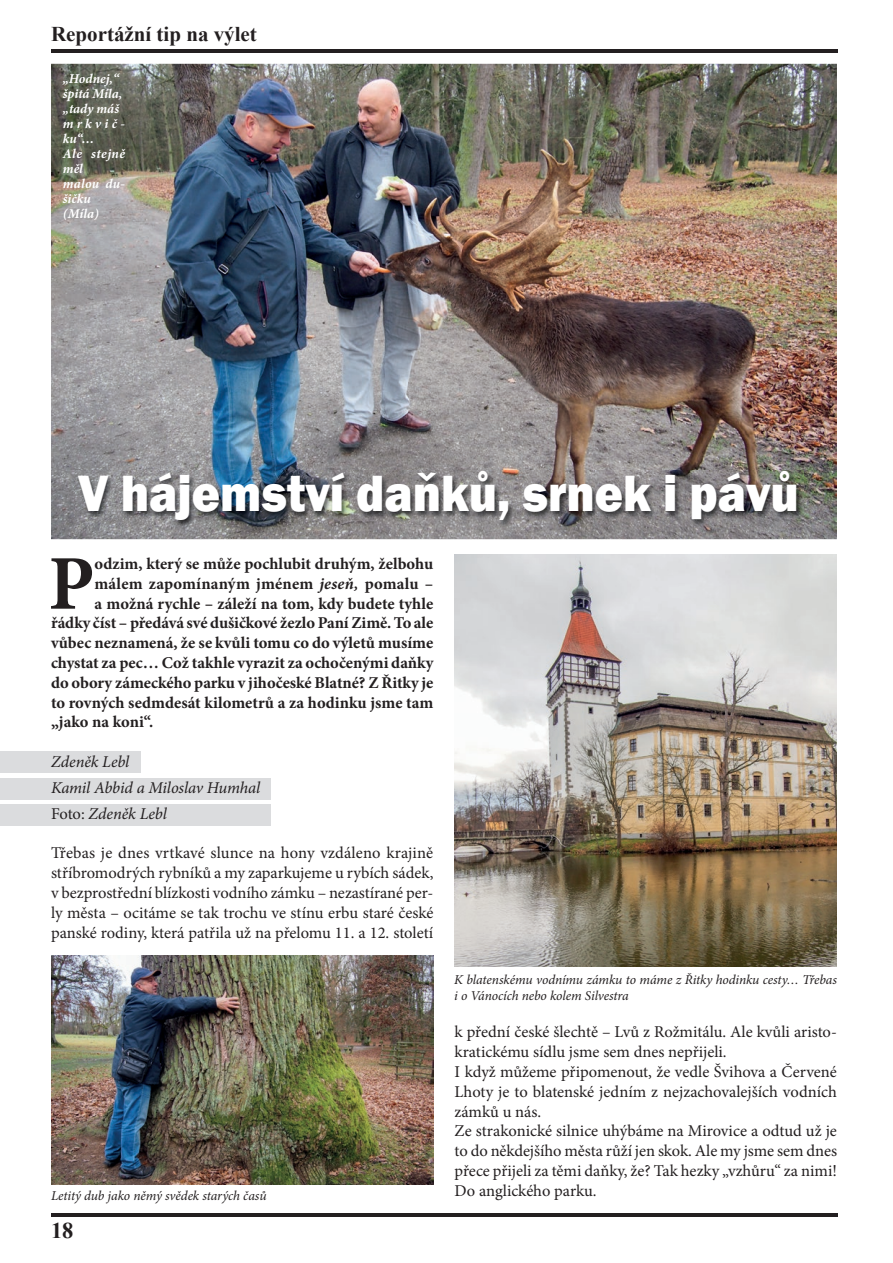
<style>
.page{position:relative;width:893px;height:1263px;background:#fff}
.page>*{position:absolute;margin:0;border:0;box-sizing:border-box;transform-origin:0 0}
.t1{font:700 77.4px "Minion Pro";color:#231f20}
.t2{font:800 52.5px "Franklin Gothic";color:#fff;scale:.92 1}
.t3{font:700 22.5px "Times New Roman";color:#231f20}
.t4{font:700 21px "Times New Roman";color:#231f20}
.t5{font:16.5px/19.8px "Minion Pro";color:#231f20;text-align:justify}
.t6{font:700 16.5px "Minion Pro";color:#231f20}
.t7{font:italic 16.5px/25.8px "Minion Pro";letter-spacing:-.01em;color:#231f20}
.t8{font:italic 13.5px/16.2px "Minion Pro";letter-spacing:-.01em;color:#231f20}
.t9{font:italic 700 13.5px/15px "Minion Pro";color:#fff}
.s1{font-style:italic}
.s2{font-style:normal}
</style>
<div class="page">
<hr style="left:51px;top:1213px;width:787px;height:3px;background:#231f20">
<hr style="left:51px;top:50px;width:787px;height:3px;background:#231f20">
<div style="left:0;top:778px;width:271px;height:21px;background:#dbdcde"></div>
<div style="left:0;top:805px;width:271px;height:21px;background:#dbdcde"></div>
<div style="left:0;top:751px;width:140px;height:22px;background:#dbdcde"></div>
<img style="left:51px;top:64px;width:786px;height:475px">
<img style="left:75px;top:471px;width:728px;height:57px">
<img style="left:454px;top:554px;width:383px;height:412px">
<img style="left:51px;top:955px;width:383px;height:229px">
<p class="t4" style="left:51px;top:19px;width:207px">Reportážní tip na výlet</p>
<p class="t9" style="left:63px;top:71px;width:64px">„Hodnej,“ špitá Míla, „tady máš mrkvič&shy;ku“…<br>Ale stejně měl<br>malou du&shy;šičku (Míla)</p>
<h2 class="t2" style="left:78px;top:459px;width:785px">V hájemství daňků, srnek i pávů</h2>
<h1 class="t1" style="left:48px;top:529px;width:48px">P</h1>
<p class="t6" style="left:95px;top:552px;width:340px">odzim, který se může pochlubit druhým, želbohu</p>
<p class="t6" style="left:95px;top:572px;width:340px">málem zapomínaným jménem <span class="s1">jeseň,</span> pomalu –</p>
<p class="t6" style="left:95px;top:592px;width:340px">a možná rychle – záleží na tom, kdy budete tyhle</p>
<p class="t6" style="left:51px;top:612px;width:384px">řádky číst – předává své dušičkové žezlo Paní Zimě. To ale</p>
<p class="t6" style="left:51px;top:631px;width:384px">vůbec neznamená, že se kvůli tomu co do výletů musíme</p>
<p class="t6" style="left:51px;top:651px;width:384px">chystat za pec… Což takhle vyrazit za ochočenými daňky</p>
<p class="t6" style="left:51px;top:671px;width:384px">do obory zámeckého parku v jihočeské Blatné? Z Řitky je</p>
<p class="t6" style="left:51px;top:691px;width:384px">to rovných sedmdesát kilometrů a za hodinku jsme tam</p>
<p class="t6" style="left:51px;top:711px;width:104px">„jako na koni“.</p>
<p class="t7" style="left:51px;top:749px;width:211px">Zdeněk Lebl<br>Kamil Abbid a Miloslav Humhal<br><span class="s2">Foto:</span> Zdeněk Lebl</p>
<p class="t5" style="left:51px;top:843px;width:384px">Třebas je dnes vrtkavé slunce na hony vzdáleno krajině stříbromodrých rybníků a my zaparkujeme u rybích sádek, v bezprostřední blízkosti vodního zámku – nezastírané per&shy;ly města – ocitáme se tak trochu ve stínu erbu staré české panské rodiny, která patřila už na přelomu 11. a 12. století</p>
<p class="t8" style="left:51px;top:1188px;width:217px">Letitý dub jako němý svědek starých časů</p>
<h3 class="t3" style="left:51px;top:1214px;width:24px">18</h3>
<p class="t8" style="left:454px;top:971px;width:384px">K blatenskému vodnímu zámku to máme z Řitky hodinku cesty… Třebas i o Vánocích nebo kolem Silvestra</p>
<p class="t5" style="left:455px;top:1022px;width:384px;text-align:left">k přední české šlechtě – Lvů z Rožmitálu. Ale kvůli aristo&shy;kratickému sídlu jsme sem dnes nepřijeli.<br>I když můžeme připomenout, že vedle Švihova a Červené Lhoty je to blatenské jedním z nejzachovalejších vodních zámků u nás.<br>Ze strakonické silnice uhýbáme na Mirovice a odtud už je to do někdejšího města růží jen skok. Ale my jsme sem dnes přece přijeli za těmi daňky, že? Tak hezky „vzhůru“ za nimi!<br>Do anglického parku.</p>
</div>
